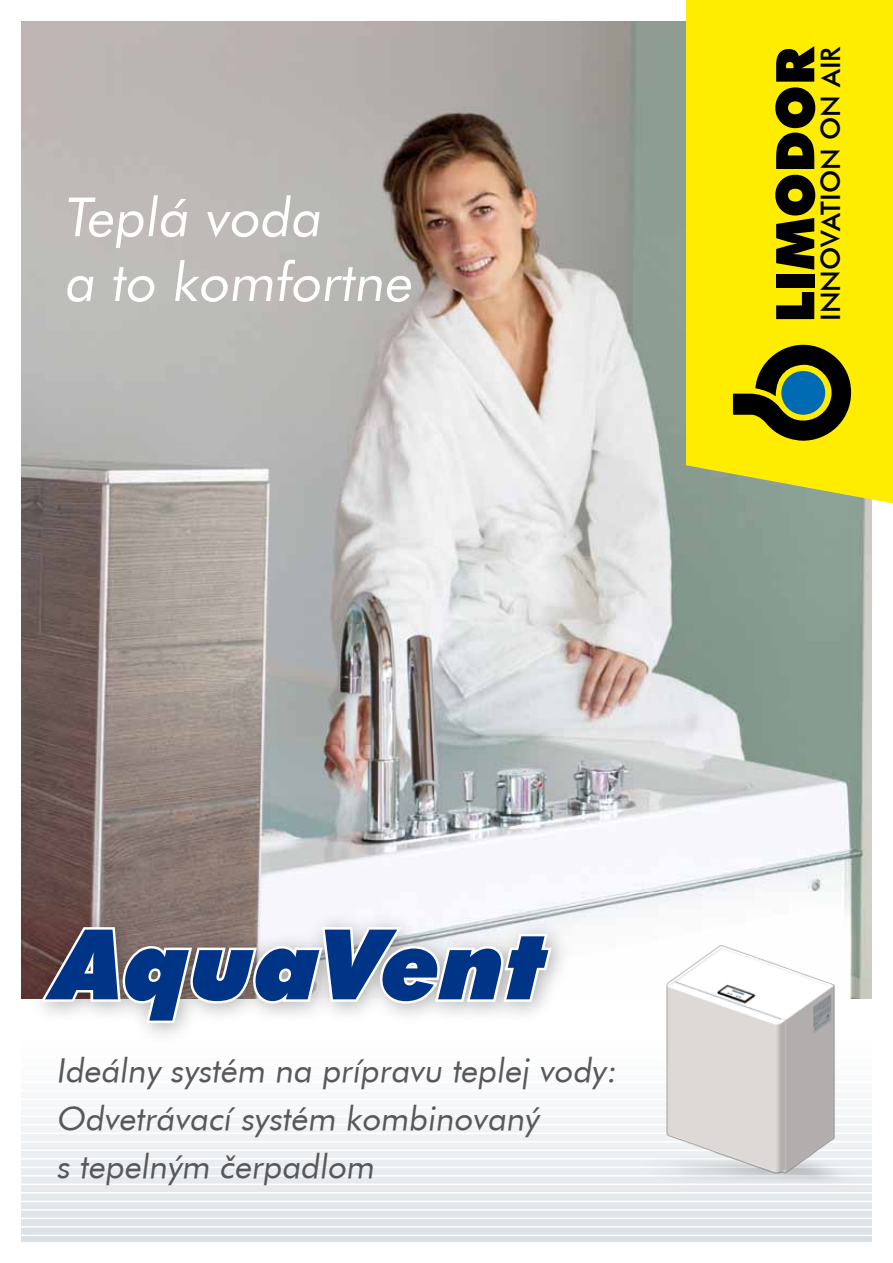
<style>
.page{position:relative;width:893px;height:1263px;background:#fff}
.page>*{position:absolute;margin:0;border:0;box-sizing:border-box;transform-origin:0 0}
.t1{font:italic 900 97.5px "Futura BT";color:#003486}
.t2{font:54px/64.8px "Futura Bk AT Italic";color:#fff}
.t3{font:900 53.4px "Futura BT";color:#000}
.t4{font:33px/48.2px "Futura Bk AT Italic";color:#58585a}
.t5{font:500 26.85px "Futura BT";color:#000}
</style>
<div class="page">
<img style="left:21px;top:21px;width:851px;height:978px">
<svg style="left:21px;top:1109px;width:851px;height:133px"></svg>
<hr style="left:21px;top:1115px;width:851px;height:2px;background:#fff">
<hr style="left:21px;top:1124px;width:851px;height:1px;background:#fff">
<hr style="left:21px;top:1132px;width:851px;height:2px;background:#fff">
<hr style="left:21px;top:1141px;width:851px;height:1px;background:#fff">
<hr style="left:21px;top:1149px;width:851px;height:2px;background:#fff">
<hr style="left:21px;top:1158px;width:851px;height:1px;background:#fff">
<hr style="left:21px;top:1166px;width:851px;height:2px;background:#fff">
<hr style="left:21px;top:1175px;width:851px;height:1px;background:#fff">
<hr style="left:21px;top:1183px;width:851px;height:2px;background:#fff">
<hr style="left:21px;top:1192px;width:851px;height:1px;background:#fff">
<hr style="left:21px;top:1200px;width:851px;height:2px;background:#fff">
<hr style="left:21px;top:1209px;width:851px;height:1px;background:#fff">
<hr style="left:21px;top:1217px;width:851px;height:2px;background:#fff">
<hr style="left:21px;top:1226px;width:851px;height:1px;background:#fff">
<hr style="left:21px;top:1234px;width:851px;height:2px;background:#fff">
<div style="left:686px;top:0;width:207px;height:503px;background:#ffed00"></div>
<svg style="left:733px;top:345px;width:118px;height:96px;background:#776f00"></svg>
<div style="left:781px;top:371px;width:44px;height:44px;background:#006ab3;border-radius:50%"></div>
<img style="left:636px;top:931px;width:234px;height:257px">
<div style="left:27px;top:912px;width:545px;height:133px;background:#000;opacity:.3"></div>
<svg style="left:36px;top:705px;width:519px;height:320px"></svg>
<h2 class="t2" style="left:64px;top:185px;width:349px">Teplá voda<br>a to komfortne</h2>
<h3 class="t3" style="left:763px;top:323px;width:278px;rotate:-90deg">LIMODOR</h3>
<p class="t5" style="left:814px;top:321px;width:276px;rotate:-90deg">INNOVATION ON AIR</p>
<h1 class="t1" style="left:52px;top:905px;width:501px">AquaVent</h1>
<p class="t4" style="left:56px;top:1047px;width:562px">Ideálny systém na prípravu teplej vody:<br>Odvetrávací systém kombinovaný<br>s tepelným čerpadlom</p>
</div>
